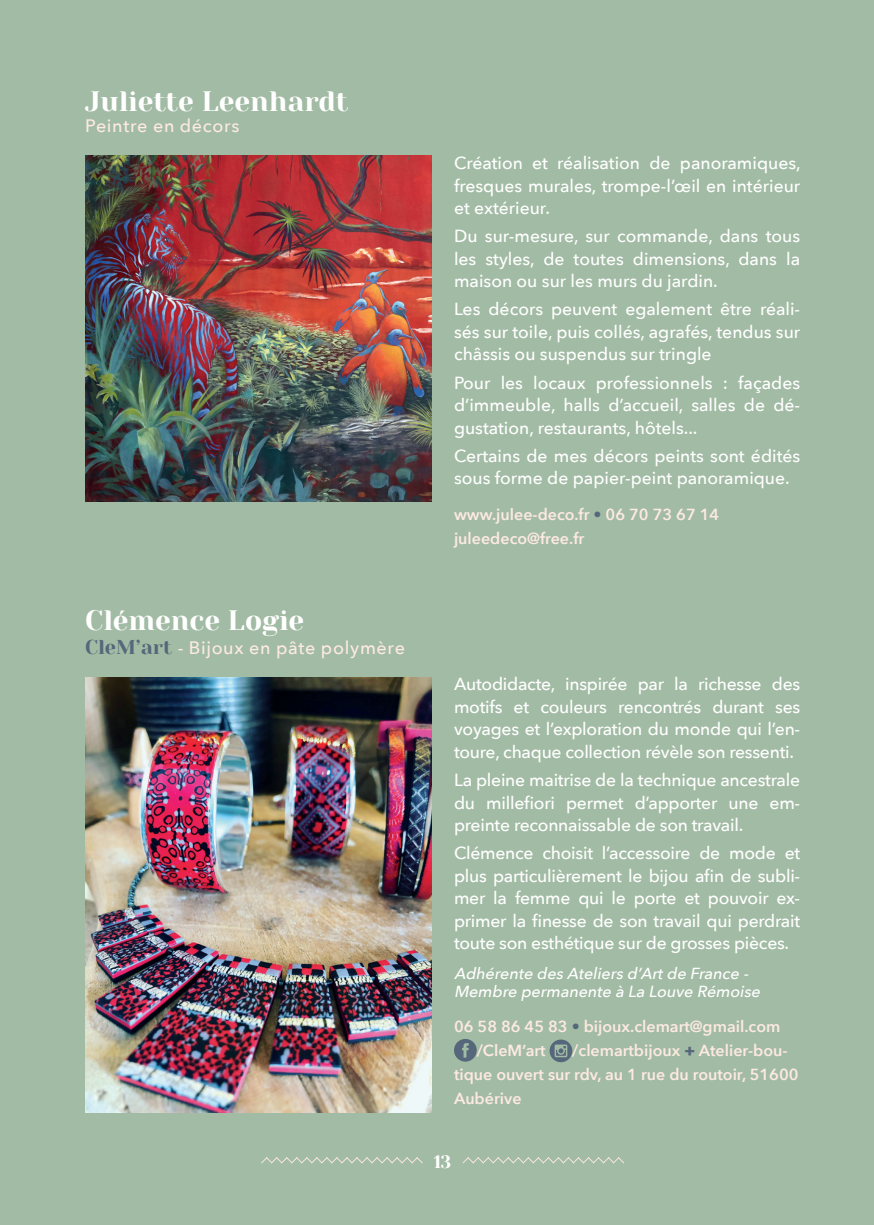
<style>
.page{position:relative;width:874px;height:1225px;background:#fff}
.page>*{position:absolute;margin:0;border:0;box-sizing:border-box;transform-origin:0 0}
.t1{font:28px "Yeseva One";color:#fff}
.t2{font:500 18px "Avenir Next";letter-spacing:.035em;color:#fdeae0}
.t3{font:18px "Yeseva One";color:#fff}
.t4{font:500 17.6px/22.6px "Avenir Next";color:#fff;text-align:justify}
.t5{font:600 16px/24px "Avenir Next";color:#fdeae0}
.t6{font:italic 500 16px/18px "Avenir Next";color:#fff}
.s1{font-family:"Yeseva One";font-weight:400;font-size:20px;color:#56677b}
.s2{color:#56677b}
.s3{font-weight:800;color:#56677b}
</style>
<div class="page">
<div style="left:0;top:0;width:873px;height:1225px;background:#a2bba4"></div>
<svg style="left:454px;top:1039px;width:22px;height:22px"></svg>
<svg style="left:549px;top:1039px;width:23px;height:23px"></svg>
<svg style="left:261px;top:1157px;width:161px;height:6px"></svg>
<svg style="left:462px;top:1157px;width:162px;height:6px"></svg>
<img style="left:85px;top:156px;width:346px;height:346px">
<img style="left:85px;top:677px;width:346px;height:435px">
<h1 class="t1" style="left:85px;top:80px;width:265px">Juliette Leenhardt</h1>
<p class="t2" style="left:85px;top:111px;width:156px">Peintre en décors</p>
<h1 class="t1" style="left:85px;top:599px;width:220px">Clémence Logie</h1>
<p class="t2" style="left:85px;top:632px;width:321px"><span class="s1">CleM’art</span> - Bijoux en pâte polymère</p>
<p class="t4" style="left:454px;top:151px;width:348px">Création et réalisation de panoramiques, fresques murales, trompe-l’œil en intérieur et extérieur.</p>
<p class="t4" style="left:454px;top:224px;width:347px">Du sur-mesure, sur commande, dans tous les styles, de toutes dimensions, dans la maison ou sur les murs du jardin.</p>
<p class="t4" style="left:454px;top:297px;width:347px">Les décors peuvent egalement être réali&shy;sés sur toile, puis collés, agrafés, tendus sur châssis ou suspendus sur tringle</p>
<p class="t4" style="left:454px;top:370px;width:347px">Pour les locaux professionnels : façades d’immeuble, halls d’accueil, salles de dé&shy;gustation, restaurants, hôtels...</p>
<p class="t4" style="left:454px;top:444px;width:347px">Certains de mes décors peints sont édités sous forme de papier-peint panoramique.</p>
<p class="t5" style="left:454px;top:501px;width:267px">www.julee-deco.fr <span class="s2">•</span> 06 70 73 67 14 juleedeco@free.fr</p>
<p class="t4" style="left:454px;top:672px;width:347px">Autodidacte, inspirée par la richesse des motifs et couleurs rencontrés durant ses voyages et l’exploration du monde qui l’en&shy;toure, chaque collection révèle son ressenti.</p>
<p class="t4" style="left:454px;top:768px;width:347px">La pleine maitrise de la technique ancestrale du millefiori permet d’apporter une em&shy;preinte reconnaissable de son travail.</p>
<p class="t4" style="left:454px;top:841px;width:347px">Clémence choisit l’accessoire de mode et plus particulièrement le bijou afin de subli&shy;mer la femme qui le porte et pouvoir ex&shy;primer la finesse de son travail qui perdrait toute son esthétique sur de grosses pièces.</p>
<p class="t6" style="left:454px;top:963px;width:312px">Adhérente desAteliersd’Artde France -<br>Membre permanente à La Louve Rémoise</p>
<p class="t5" style="left:476px;top:1014px;width:305px;text-indent:-23px">06 58 86 45 83 <span class="s2">•</span> bijoux.clemart@gmail.com /CleM’art</p>
<p class="t5" style="left:454px;top:1038px;width:346px;text-indent:118px">/clemartbijoux <span class="s3">+</span> Atelier-bou&shy;tique ouvert sur rdv, au 1 rue du routoir, 51600<br>Aubérive</p>
<p class="t3" style="left:433px;top:1148px;width:19px">13</p>
</div>
